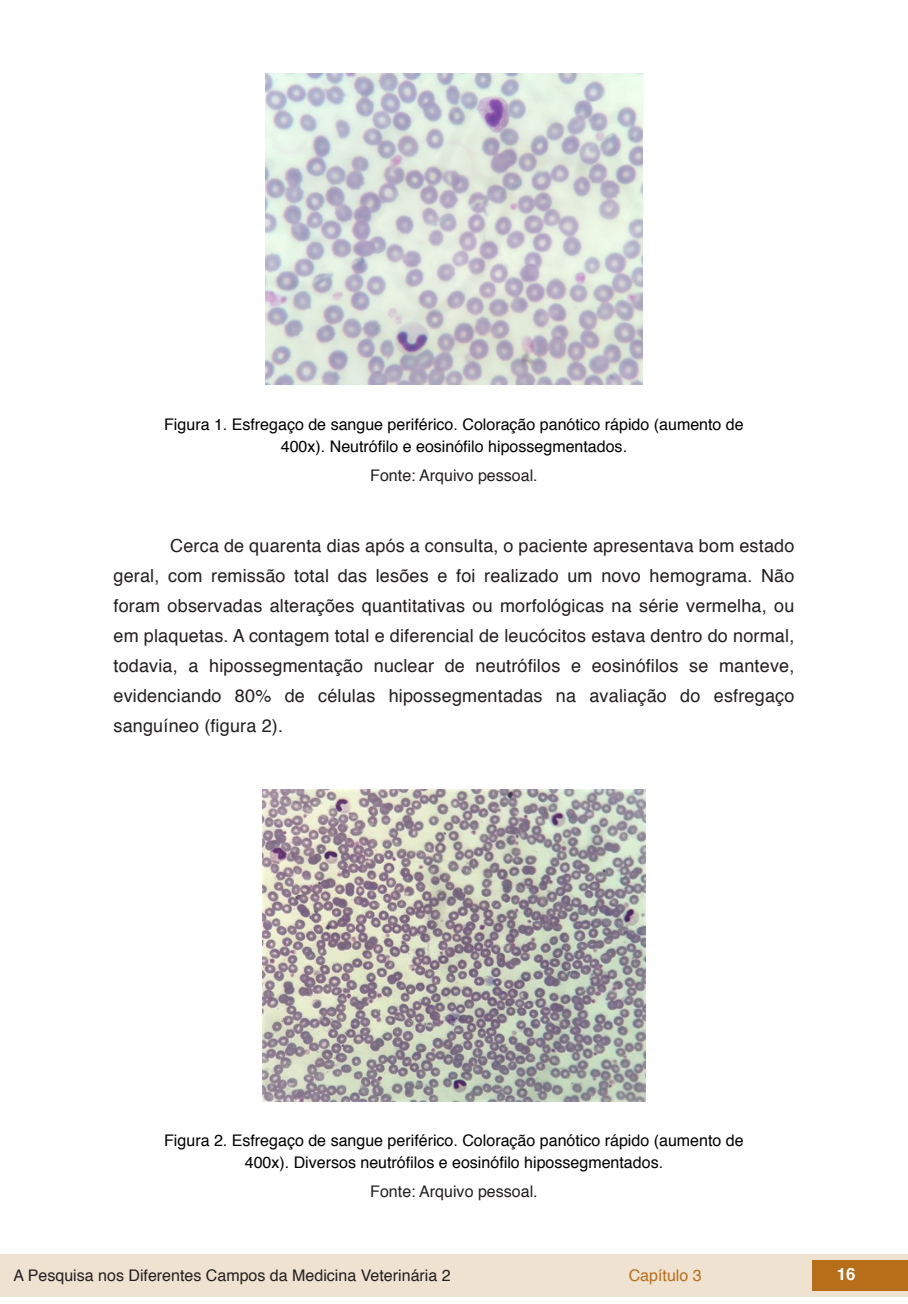
<style>
.page{position:relative;width:908px;height:1304px;background:#fff}
.page>*{position:absolute;margin:0;border:0;box-sizing:border-box;transform-origin:0 0}
.txt{font:18px/30px "Helvetica";letter-spacing:.01em;color:#231f20;text-align:justify}
.t1{font:700 16.8px "Helvetica";color:#fff}
.info_tab_graf_imag{font:16px/22px "Helvetica";color:#000;text-align:center}
.fonte_tab_gra_imag{font:16px "Helvetica";color:#231f20}
.t2{font:16px "Helvetica";color:#b66e19}
</style>
<div class="page">
<div style="left:0;top:1254px;width:906px;height:43px;background:#f0e2d1"></div>
<div style="left:812px;top:1261px;width:95px;height:30px;background:#b66e19"></div>
<img style="left:265px;top:74px;width:377px;height:311px">
<img style="left:262px;top:789px;width:383px;height:312px">
<p class="info_tab_graf_imag" style="left:164px;top:413px;width:580px">Figura 1. Esfregaço de sangue periférico. Coloração panótico rápido (aumento de<br>400x). Neutrófilo e eosinófilo hipossegmentados.</p>
<p class="fonte_tab_gra_imag" style="left:370px;top:463px;width:169px">Fonte: Arquivo pessoal.</p>
<p class="txt" style="left:113px;top:532px;width:682px;text-indent:57px">Cerca de quarenta dias após a consulta, o paciente apresentava bom estado geral, com remissão total das lesões e foi realizado um novo hemograma. Não foram observadas alterações quantitativas ou morfológicas na série vermelha, ou em plaquetas. A contagem total e diferencial de leucócitos estava dentro do normal, todavia, a hipossegmentação nuclear de neutrófilos e eosinófilos se manteve, evidenciando 80% de células hipossegmentadas na avaliação do esfregaço sanguíneo (figura 2).</p>
<p class="info_tab_graf_imag" style="left:164px;top:1130px;width:580px">Figura 2. Esfregaço de sangue periférico. Coloração panótico rápido (aumento de<br>400x). Diversos neutrófilos e eosinófilo hipossegmentados.</p>
<p class="fonte_tab_gra_imag" style="left:370px;top:1179px;width:169px">Fonte: Arquivo pessoal.</p>
<p class="fonte_tab_gra_imag" style="left:14px;top:1263px;width:438px">A Pesquisa nos Diferentes Campos da Medicina Veterinária 2</p>
<p class="t2" style="left:628px;top:1263px;width:74px">Capítulo 3</p>
<p class="t1" style="left:836px;top:1261px;width:20px">16</p>
</div>
